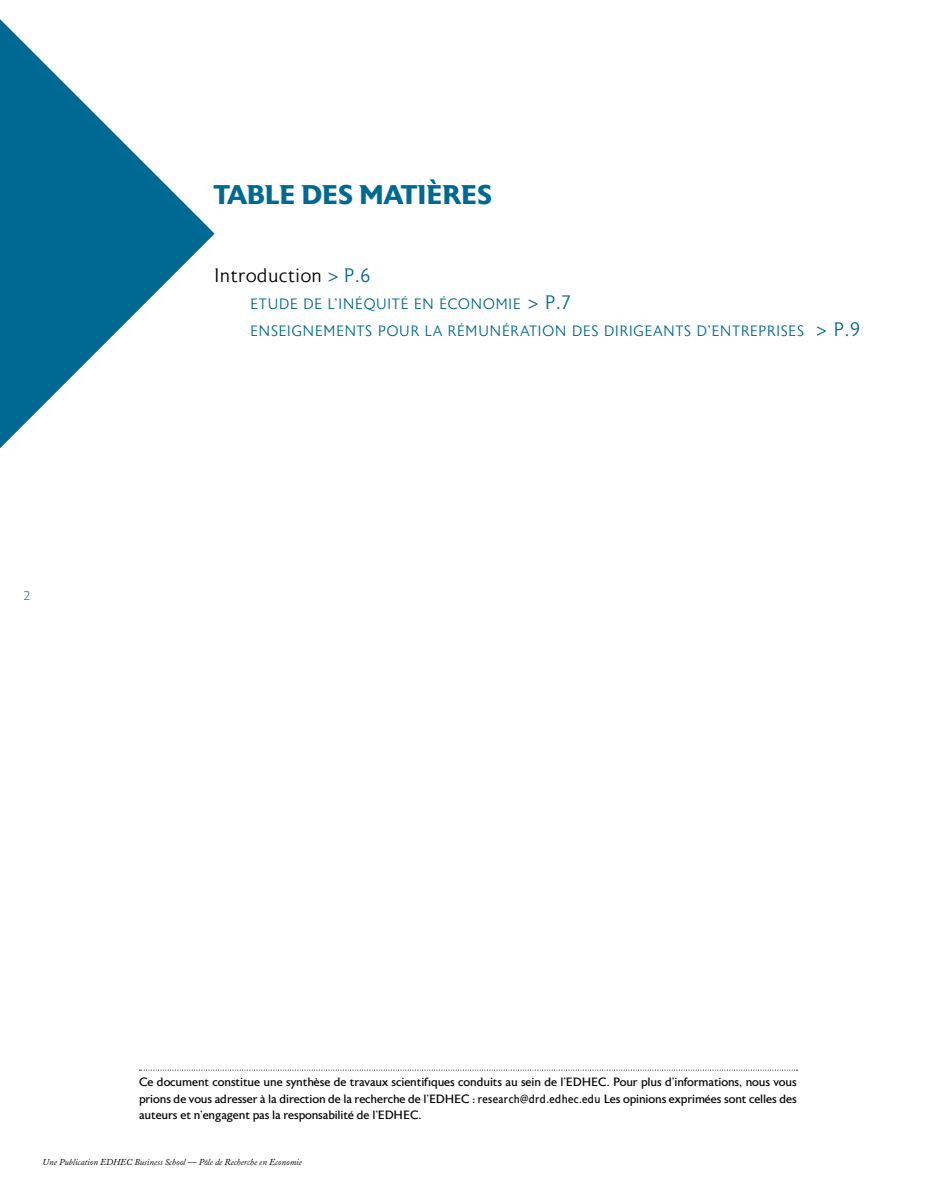
<style>
.page{position:relative;width:936px;height:1191px;background:#fff}
.page>*{position:absolute;margin:0;border:0;box-sizing:border-box;transform-origin:0 0}
.t1{font:700 27px "Astoria";color:#006991}
.t2{font:300 19.5px "Astoria";color:#000}
.t3{font:300 15px/27px "Astoria";letter-spacing:.01em;color:#006991}
.t4{font:300 13.5px "Hypatia Sans Pro";color:#006991}
.t5{font:12px/16.5px "Astoria";letter-spacing:-.01em;color:#000;text-align:justify}
.t6{font:italic 9px "Adobe Caslon";color:#000}
.s1{color:#006991}
.s2{font-size:19.5px}
</style>
<div class="page">
<svg style="left:0;top:19px;width:214px;height:429px;fill:#016991"></svg>
<svg style="left:139px;top:1069px;width:658px;height:1px"></svg>
<p class="t4" style="left:24px;top:587px;width:8px">2</p>
<h1 class="t1" style="left:214px;top:179px;width:279px">TABLE DES MATIÈRES</h1>
<h2 class="t2" style="left:214px;top:265px;width:158px">INTRODUCTION <span class="s1">&gt; P.6</span></h2>
<p class="t3" style="left:250px;top:291px;width:611px">ETUDE DE L’IN ÉQUITÉ EN ÉCON OMIE <span class="s2">&gt; P.7<br></span>EN SEI GNEMENTS POUR LA RÉMUN ÉRATI ON DES DI RI GEANTS D’ENTREPRI SES <span class="s2">&gt; P.9</span></p>
<p class="t5" style="left:139px;top:1074px;width:659px">Ce document constitue une synthèse de travaux scientifiques conduits au sein de l’EDHEC. Pour plus d’informations, nous vous prions de vous adresser à la direction de la recherche de l’EDHEC : research@drd.edhec.edu Les opinions exprimées sont celles des auteurs et n’engagent pas la responsabilité de l’EDHEC.</p>
<p class="t6" style="left:43px;top:1157px;width:261px">Une Publication EDHEC Business School — Pôle de Recherche en Economie</p>
</div>
